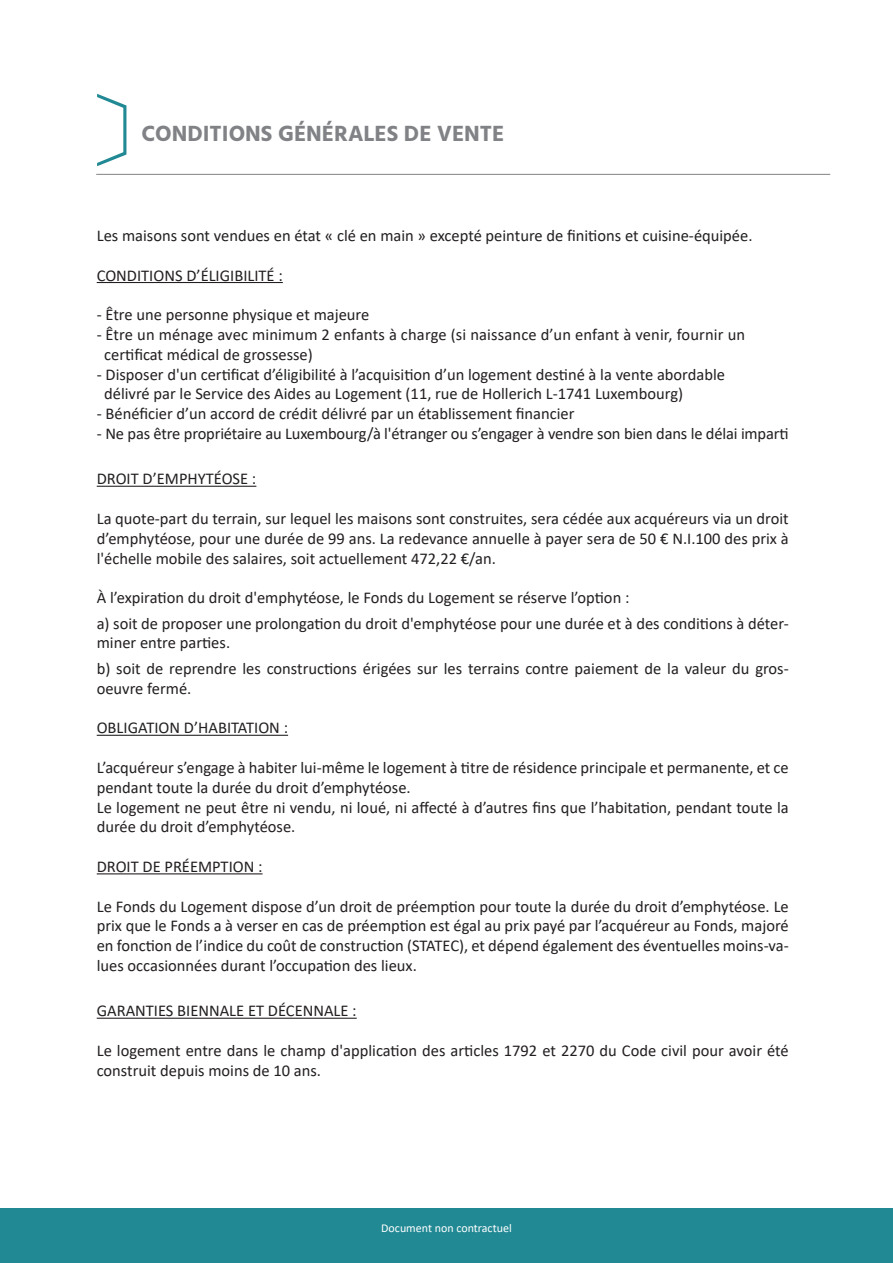
<style>
.page{position:relative;width:893px;height:1263px;background:#fff}
.page>*{position:absolute;margin:0;border:0;box-sizing:border-box;transform-origin:0 0}
.t1{font:700 22.5px "Hind";color:#808285}
.t2{font:16.5px/19.8px "Calibri";color:#231f20}
.t3{font:12px "Calibri";color:#fff}
</style>
<div class="page">
<svg style="left:97px;top:94px;width:29px;height:72px"></svg>
<hr style="left:97px;top:282px;width:186px;height:1px;background:#231f20">
<hr style="left:97px;top:486px;width:159px;height:1px;background:#231f20">
<hr style="left:97px;top:735px;width:191px;height:1px;background:#231f20">
<hr style="left:97px;top:873px;width:166px;height:1px;background:#231f20">
<hr style="left:97px;top:1018px;width:260px;height:1px;background:#231f20">
<hr style="left:96px;top:174px;width:734px;height:1px;background:#808285">
<div style="left:0;top:1209px;width:893px;height:54px;background:#218994"></div>
<p class="t1" style="left:141px;top:120px;width:365px">CONDITIONS GÉNÉRALES DE VENTE</p>
<p class="t2" style="left:97px;top:225px;width:657px">Les maisons sont vendues en état « clé en main » excepté peinture de finitions et cuisine-équipée.</p>
<p class="t2" style="left:97px;top:265px;width:188px">CONDITIONS D’ÉLIGIBILITÉ :</p>
<p class="t2" style="left:97px;top:304px;width:274px">- Être une personne physique et majeure</p>
<p class="t2" style="left:97px;top:324px;width:650px">- Être un ménage avec minimum 2 enfants à charge (si naissance d’un enfant à venir, fournir un</p>
<p class="t2" style="left:104px;top:344px;width:210px">certificat médical de grossesse)</p>
<p class="t2" style="left:97px;top:364px;width:630px">- Disposer d'un certificat d’éligibilité à l’acquisition d’un logement destiné à la vente abordable</p>
<p class="t2" style="left:104px;top:384px;width:580px">délivré par le Service des Aides au Logement (11, rue de Hollerich L-1741 Luxembourg)</p>
<p class="t2" style="left:97px;top:403px;width:479px">- Bénéficier d’un accord de crédit délivré par un établissement financier</p>
<p class="t2" style="left:97px;top:423px;width:693px">- Ne pas être propriétaire au Luxembourg/à l'étranger ou s’engager à vendre son bien dans le délai imparti</p>
<p class="t2" style="left:97px;top:469px;width:161px">DROIT D’EMPHYTÉOSE :</p>
<p class="t2" style="left:97px;top:508px;width:694px;text-align:justify">La quote-part du terrain, sur lequel les maisons sont construites, sera cédée aux acquéreurs via un droit d’emphytéose, pour une durée de 99 ans. La redevance annuelle à payer sera de 50 € N.I.100 des prix à l'échelle mobile des salaires, soit actuellement 472,22 €/an.</p>
<p class="t2" style="left:97px;top:587px;width:534px">À l’expiration du droit d'emphytéose, le Fonds du Logement se réserve l’option :</p>
<p class="t2" style="left:97px;top:613px;width:694px">a) soit de proposer une prolongation du droit d'emphytéose pour une durée et à des conditions à déter&shy;miner entre parties.</p>
<p class="t2" style="left:97px;top:658px;width:693px">b) soit de reprendre les constructions érigées sur les terrains contre paiement de la valeur du gros&shy;oeuvre fermé.</p>
<p class="t2" style="left:97px;top:718px;width:193px">OBLIGATION D’HABITATION :</p>
<p class="t2" style="left:97px;top:757px;width:694px">L’acquéreur s’engage à habiter lui-même le logement à titre de résidence principale et permanente, et ce pendant toute la durée du droit d’emphytéose.</p>
<p class="t2" style="left:97px;top:797px;width:694px">Le logement ne peut être ni vendu, ni loué, ni affecté à d’autres fins que l’habitation, pendant toute la durée du droit d’emphytéose.</p>
<p class="t2" style="left:97px;top:856px;width:167px">DROIT DE PRÉEMPTION :</p>
<p class="t2" style="left:97px;top:896px;width:694px;text-align:justify">Le Fonds du Logement dispose d’un droit de préemption pour toute la durée du droit d’emphytéose. Le prix que le Fonds a à verser en cas de préemption est égal au prix payé par l’acquéreur au Fonds, majoré en fonction de l’indice du coût de construction (STATEC), et dépend également des éventuelles moins-va&shy;lues occasionnées durant l’occupation des lieux.</p>
<p class="t2" style="left:97px;top:1000px;width:261px">GARANTIES BIENNALE ET DÉCENNALE :</p>
<p class="t2" style="left:97px;top:1040px;width:694px">Le logement entre dans le champ d'application des articles 1792 et 2270 du Code civil pour avoir été construit depuis moins de 10 ans.</p>
<p class="t3" style="left:381px;top:1219px;width:132px">Document non contractuel</p>
</div>
